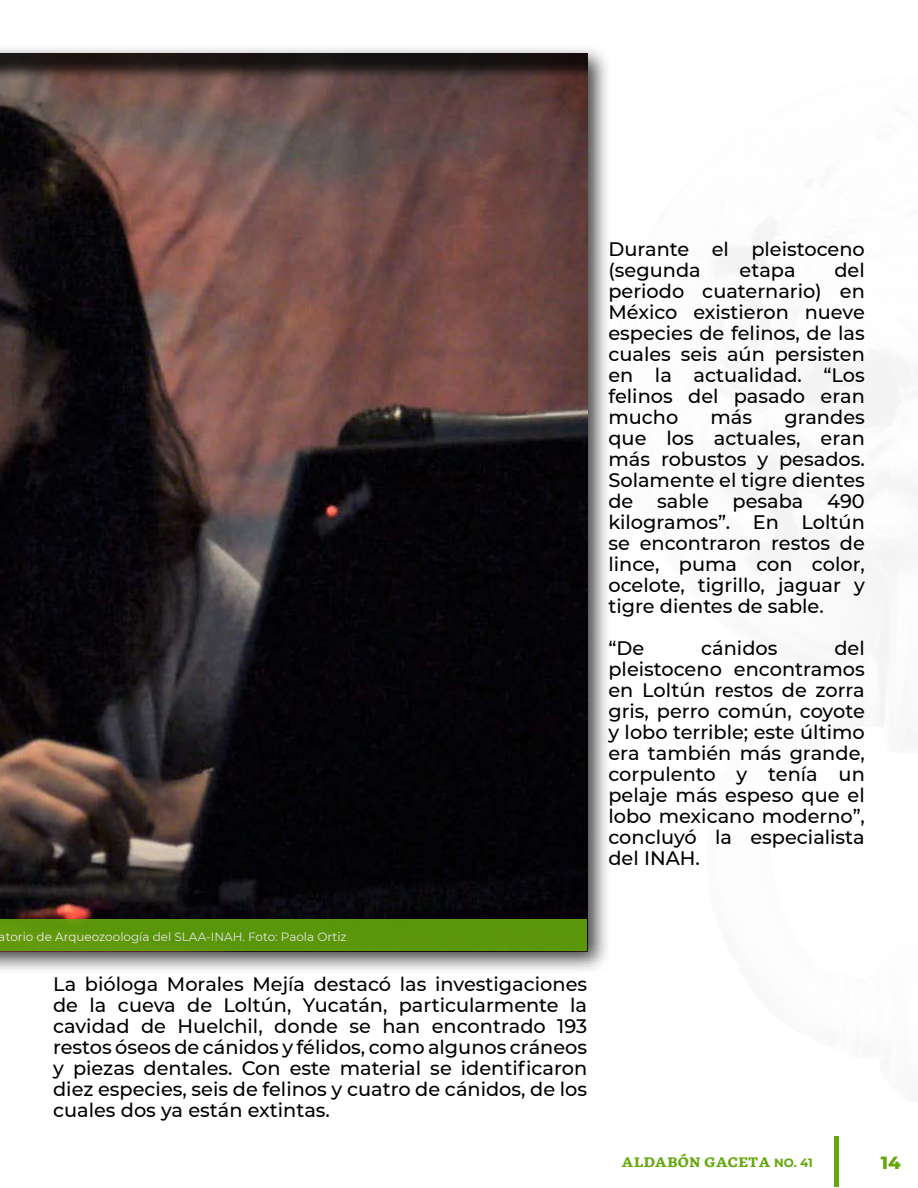
<style>
.page{position:relative;width:918px;height:1188px;background:#fff}
.page>*{position:absolute;margin:0;border:0;box-sizing:border-box;transform-origin:0 0}
.t1{font:500 19.5px/21px "Montserrat";color:#000;text-align:justify}
.t2{font:800 18px "Montserrat";color:#64a70b}
.t3{font:12px "Montserrat";color:#fff}
.t4{font:700 12px "GMX";color:#64a70b}
.s1{font-family:"Montserrat"}
</style>
<div class="page">
<div style="left:834px;top:1136px;width:5px;height:50px;background:#64a70b"></div>
<div style="left:0;top:43px;width:611px;height:933px;background:#000;opacity:.75"></div>
<div style="left:0;top:43px;width:601px;height:910px;background:#000;opacity:.75"></div>
<div style="left:0;top:920px;width:587px;height:31px;background:#5b960b"></div>
<p class="t1" style="left:608px;top:238px;width:258px">Durante el pleistoceno (segunda</p>
<p class="t1" style="left:608px;top:259px;width:258px;text-indent:226px">del periodo cuaternario) en México existieron nueve especies de felinos, de las cuales seis aún persisten en la actualidad. “Los felinos del pasado eran mucho</p>
<p class="t1" style="left:740px;top:259px;width:57px">etapa</p>
<p class="t1" style="left:608px;top:406px;width:258px;text-indent:176px">grandes que los actuales, eran más robustos y pesados.<br>Solamente el tigre dientes de sable pesaba 490 kilogramos”. En Loltún se encontraron restos de lince, puma con color, ocelote, tigrillo, jaguar y tigre dientes de sable.</p>
<p class="t1" style="left:608px;top:637px;width:37px">“De</p>
<p class="t1" style="left:701px;top:637px;width:78px">cánidos</p>
<p class="t1" style="left:711px;top:406px;width:43px">más</p>
<p class="t1" style="left:608px;top:637px;width:258px;text-indent:226px">del pleistoceno encontramos en Loltún restos de zorra gris, perro común, coyote y lobo terrible; este último era también más grande, corpulento y tenía un pelaje más espeso que el lobo mexicano moderno”, concluyó la especialista del INAH.</p>
<p class="t3" style="left:-1px;top:929px;width:349px">atorio de Arqueozoología del SLAA-INAH. Foto: Paola Ortiz</p>
<p class="t1" style="left:53px;top:973px;width:536px">La bióloga Morales Mejía destacó las investigaciones de la cueva de Loltún, Yucatán, particularmente la cavidad de Huelchil, donde se han encontrado 193 restos óseos de cánidos y félidos, como algunos cráneos y piezas dentales. Con este material se identificaron diez especies, seis de felinos y cuatro de cánidos, de los cuales dos ya están extintas.</p>
<p class="t4" style="left:622px;top:1154px;width:193px">ALDABÓN GACETA <span class="s1">NO. 41</span></p>
<p class="t2" style="left:881px;top:1150px;width:21px">14</p>
</div>
